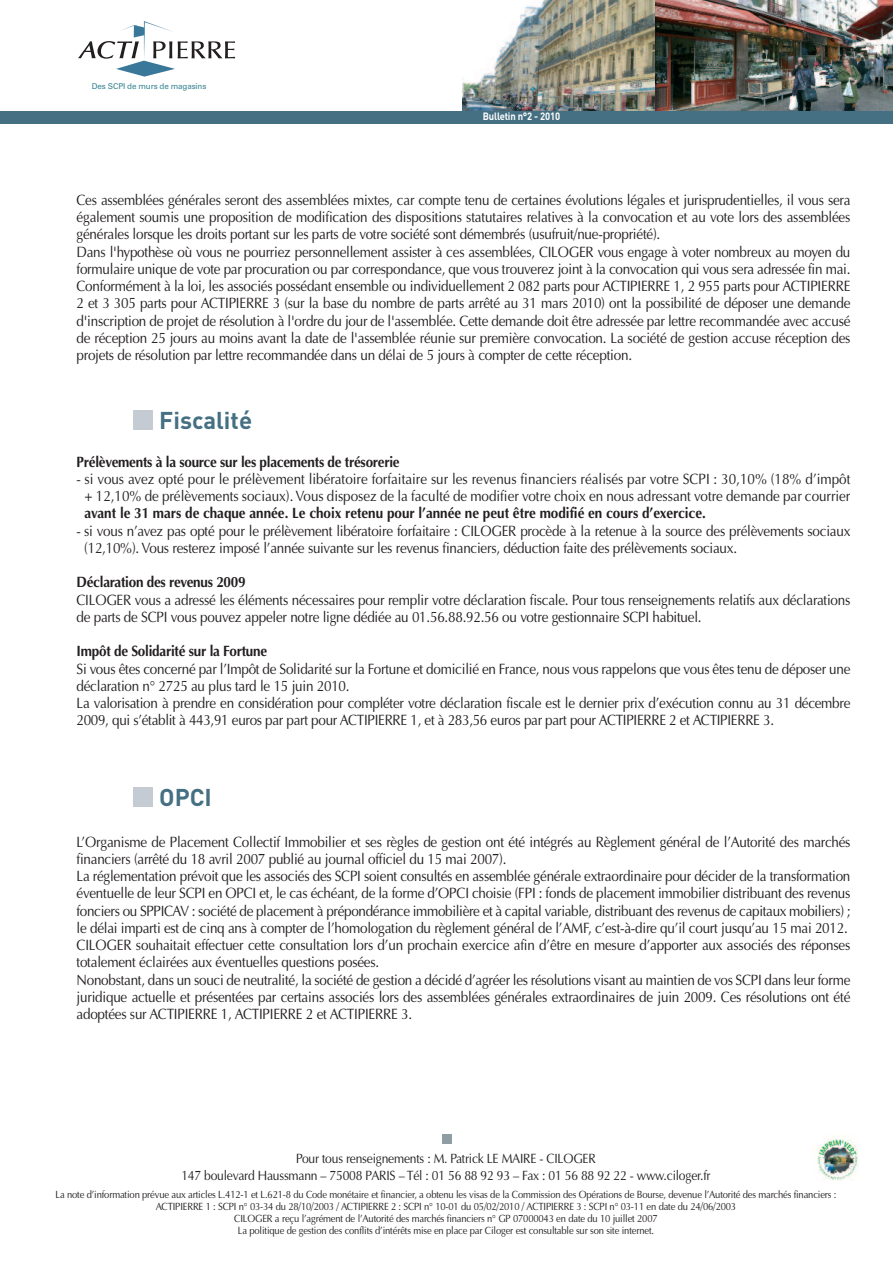
<style>
.page{position:relative;width:893px;height:1263px;background:#fff}
.page>*{position:absolute;margin:0;border:0;box-sizing:border-box;transform-origin:0 0}
.t1{font:700 24px "DIN";color:#456f82}
.t2{font:15px/17.2px "Optima";letter-spacing:-.02em;color:#231f20;scale:.9 1}
.t3{font:15px/17.2px "Optima";color:#231f20;text-align:center;scale:.9 1}
.t4{font:700 15px "Optima";letter-spacing:-.015em;color:#231f20;scale:.9 1}
.t5{font:13.5px/16.5px "Optima";letter-spacing:-.02em;color:#231f20;text-align:center;scale:.9 1}
.t6{font:10.5px/12px "Optima";letter-spacing:-.02em;color:#231f20;text-align:center;scale:.9 1}
.t7{font:700 10.5px "DIN";letter-spacing:-.015em;color:#fff;scale:.9 1}
.t8{font:8.1px "Univers";letter-spacing:-.015em;color:#358392}
</style>
<div class="page">
<div style="left:442px;top:1134px;width:10px;height:10px;background:#8f9ea3"></div>
<img style="left:654px;top:0;width:239px;height:111px">
<img style="left:462px;top:0;width:192px;height:111px">
<div style="left:0;top:111px;width:893px;height:12px;background:#456f82"></div>
<div style="left:133px;top:787px;width:19px;height:19px;background:#c5cbd2"></div>
<div style="left:133px;top:410px;width:19px;height:19px;background:#c5cbd2"></div>
<svg style="left:78px;top:21px;width:157px;height:56px"></svg>
<img style="left:800px;top:1134px;width:83px;height:52px;border-radius:50%">
<p class="t8" style="left:92px;top:83px;width:116px">Des SCPI de murs de magasins</p>
<p class="t7" style="left:483px;top:110px;width:87px">Bulletin n°2 - 2010</p>
<p class="t2" style="left:77px;top:191px;width:861px">Ces assemblées générales seront des assemblées mixtes, car compte tenu de certaines évolutions légales et jurisprudentielles, il vous sera également soumis une proposition de modification des dispositions statutaires relatives à la convocation et au vote lors des assemblées générales lorsque les droits portant sur les parts de votre société sont démembrés (usufruit/nue-propriété).<br>Dans l'hypothèse où vous ne pourriez personnellement assister à ces assemblées, CILOGER vous engage à voter nombreux au moyen du formulaire unique de vote par procuration ou par correspondance, que vous trouverez joint à la convocation qui vous sera adressée fin mai.<br>Conformément à la loi, les associés possédant ensemble ou individuellement 2 082 parts pour ACTIPIERRE 1, 2 955 parts pour ACTIPIERRE 2 et 3 305 parts pour ACTIPIERRE 3 (sur la base du nombre de parts arrêté au 31 mars 2010) ont la possibilité de déposer une demande d'inscription de projet de résolution à l'ordre du jour de l'assemblée. Cette demande doit être adressée par lettre recommandée avec accusé de réception 25 jours au moins avant la date de l'assemblée réunie sur première convocation. La société de gestion accuse réception des projets de résolution par lettre recommandée dans un délai de 5 jours à compter de cette réception.</p>
<h1 class="t1" style="left:159px;top:407px;width:94px">Fiscalité</h1>
<p class="t4" style="left:77px;top:453px;width:360px">Prélèvements à la source sur les placements de trésorerie</p>
<p class="t3" style="left:77px;top:470px;width:861px">- si vous avez opté pour le prélèvement libératoire forfaitaire sur les revenus financiers réalisés par votre SCPI : 30,10% (18% d’impôt + 12,10% de prélèvements sociaux).Vous disposez de la faculté de modifier votre choix en nous adressant votre demande par courrier</p>
<p class="t4" style="left:85px;top:504px;width:692px">avant le 31 mars de chaque année. Le choix retenu pour l’année ne peut être modifié en cours d’exercice.</p>
<p class="t2" style="left:84px;top:522px;width:853px;text-indent:-8px">- si vous n’avez pas opté pour le prélèvement libératoire forfaitaire : CILOGER procède à la retenue à la source des prélèvements sociaux (12,10%). Vous resterez imposé l’année suivante sur les revenus financiers, déduction faite des prélèvements sociaux.</p>
<p class="t4" style="left:77px;top:573px;width:189px">Déclaration des revenus 2009</p>
<p class="t2" style="left:77px;top:591px;width:861px">CILOGER vous a adressé les éléments nécessaires pour remplir votre déclaration fiscale. Pour tous renseignements relatifs aux déclarations de parts de SCPI vous pouvez appeler notre ligne dédiée au 01.56.88.92.56 ou votre gestionnaire SCPI habituel.</p>
<p class="t4" style="left:77px;top:642px;width:213px">Impôt de Solidarité sur la Fortune</p>
<p class="t2" style="left:77px;top:660px;width:861px">Si vous êtes concerné par l’Impôt de Solidarité sur la Fortune et domicilié en France, nous vous rappelons que vous êtes tenu de déposer une déclaration n° 2725 au plus tard le 15 juin 2010.<br>La valorisation à prendre en considération pour compléter votre déclaration fiscale est le dernier prix d’exécution connu au 31 décembre 2009, qui s’établit à 443,91 euros par part pour ACTIPIERRE 1, et à 283,56 euros par part pour ACTIPIERRE 2 et ACTIPIERRE 3.</p>
<h1 class="t1" style="left:159px;top:784px;width:54px">OPCI</h1>
<p class="t2" style="left:77px;top:833px;width:861px">L’Organisme de Placement Collectif Immobilier et ses règles de gestion ont été intégrés au Règlement général de l’Autorité des marchés financiers (arrêté du 18 avril 2007 publié au journal officiel du 15 mai 2007).<br>La réglementation prévoit que les associés des SCPI soient consultés en assemblée générale extraordinaire pour décider de la transformation éventuelle de leur SCPI en OPCI et, le cas échéant, de la forme d’OPCI choisie (FPI : fonds de placement immobilier distribuant des revenus fonciers ou SPPICAV : société de placement à prépondérance immobilière et à capital variable, distribuant des revenus de capitaux mobiliers) ; le délai imparti est de cinq ans à compter de l’homologation du règlement général de l’AMF, c’est-à-dire qu’il court jusqu’au 15 mai 2012.<br>CILOGER souhaitait effectuer cette consultation lors d’un prochain exercice afin d’être en mesure d’apporter aux associés des réponses totalement éclairées aux éventuelles questions posées.<br>Nonobstant, dans un souci de neutralité, la société de gestion a décidé d’agréer les résolutions visant au maintien de vos SCPI dans leur forme juridique actuelle et présentées par certains associés lors des assemblées générales extraordinaires de juin 2009. Ces résolutions ont été adoptées sur ACTIPIERRE 1, ACTIPIERRE 2 et ACTIPIERRE 3.</p>
<p class="t5" style="left:181px;top:1150px;width:589px">Pour tous renseignements : M. Patrick LE MAIRE - CILOGER<br>147 boulevard Haussmann – 75008 PARIS – Tél : 01 56 88 92 93 – Fax : 01 56 88 92 22 - www.ciloger.fr</p>
<p class="t6" style="left:56px;top:1188px;width:869px">La note d’information prévue aux articles L.412-1 et L.621-8 du Code monétaire et financier, a obtenu les visas de la Commission des Opérations de Bourse, devenue l’Autorité des marchés financiers :<br>ACTIPIERRE 1 : SCPI n° 03-34 du 28/10/2003 / ACTIPIERRE 2 : SCPI n° 10-01 du 05/02/2010 / ACTIPIERRE 3 : SCPI n° 03-11 en date du 24/06/2003<br>CILOGER a reçu l’agrément de l’Autorité des marchés financiers n° GP 07000043 en date du 10 juillet 2007<br>La politique de gestion des conflits d’intérêts mise en place par Ciloger est consultable sur son site internet.</p>
</div>
